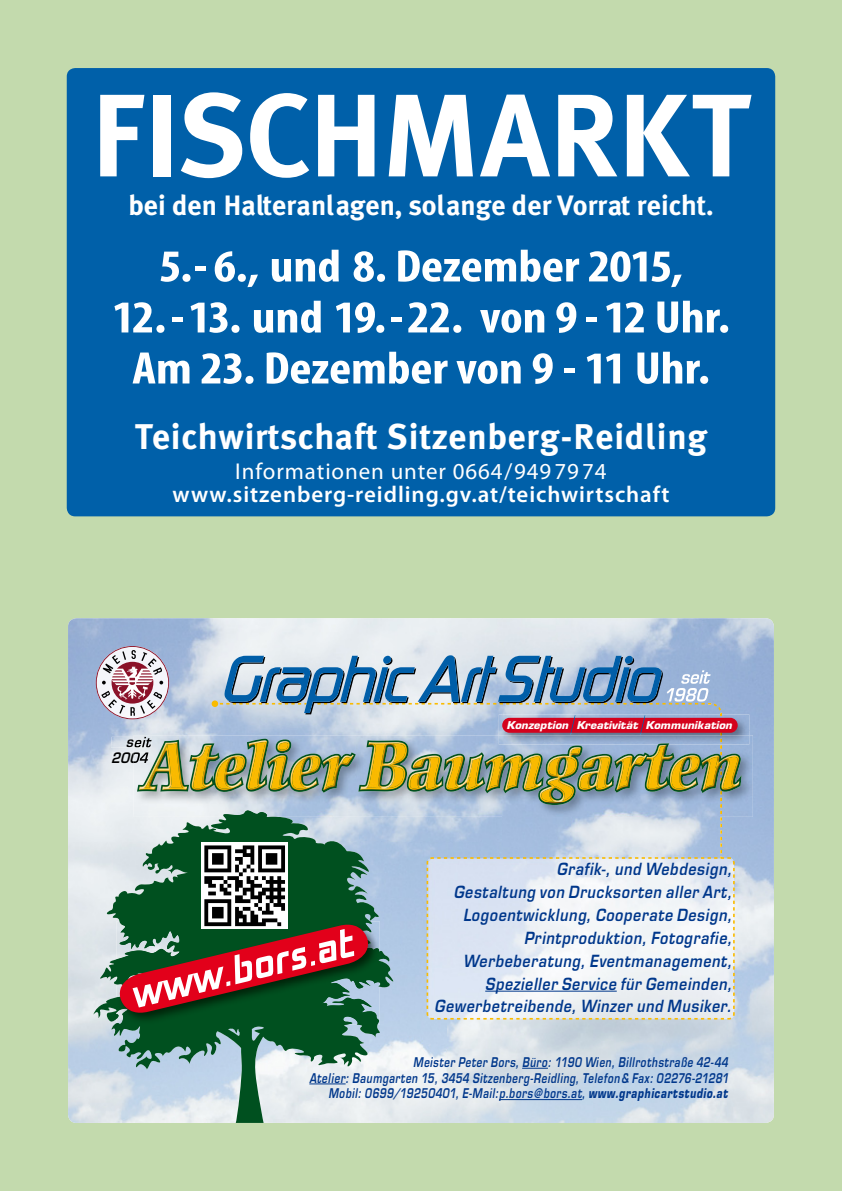
<style>
.page{position:relative;width:842px;height:1191px;background:#c3daad}
.page>*{position:absolute;margin:0;border:0;box-sizing:border-box;transform-origin:0 0}
.t1{font:700 117.4px "Meta Plus";letter-spacing:-.015em;color:#fff}
.t2{font:700 condensed 46px/51px "Myriad Pro";letter-spacing:-.005em;color:#fff;text-align:center;scale:1.15 1}
.t3{font:700 35.8px "Meta Plus";letter-spacing:.02em;color:#fff}
.t4{font:700 28px "Meta Plus";color:#fff}
.t5{font:600 23px "Myriad Pro";letter-spacing:.04em;color:#fff}
.t6{font:23px "Myriad Pro";letter-spacing:.04em;color:#fff}
.t7{font:italic 600 16.4px/22.8px "Eurostile";letter-spacing:.06em;color:#00378b;text-align:right;scale:.85 1}
.t8{font:italic 600 14.2px "Eurostile";color:#000;scale:.9 1}
.t9{font:italic 600 13px/15.6px "Eurostile";letter-spacing:.065em;color:#00378b;text-align:right;scale:.75 1}
.t10{font:italic 700 10.6px "Eurostile";letter-spacing:.01em;color:#fff}
.s1{font-weight:700}
</style>
<div class="page">
<div style="left:67px;top:68px;width:708px;height:448px;background:#0060a9;border-radius:9px"></div>
<img style="left:68px;top:618px;width:434px;height:224px">
<img style="left:502px;top:618px;width:272px;height:112px">
<img style="left:720px;top:730px;width:54px;height:393px">
<img style="left:68px;top:842px;width:25px;height:56px">
<img style="left:68px;top:898px;width:25px;height:225px">
<img style="left:395px;top:1019px;width:53px;height:104px">
<img style="left:448px;top:1020px;width:272px;height:103px">
<svg style="left:93px;top:809px;width:302px;height:314px;background:#9bb9b3"></svg>
<img style="left:739px;top:714px;width:10px;height:21px">
<img style="left:739px;top:735px;width:10px;height:58px">
<svg style="left:522px;top:1068px;width:26px;height:1px"></svg>
<hr style="left:309px;top:1083px;width:37px;height:1px;background:#00378b">
<hr style="left:499px;top:1099px;width:83px;height:1px;background:#00378b">
<svg style="left:96px;top:646px;width:643px;height:373px;background:#a6afaf"></svg>
<h1 class="t1" style="left:90px;top:68px;width:663px">Fischmarkt</h1>
<h3 class="t4" style="left:128px;top:189px;width:587px">bei den H alteranlagen, solange der Vorrat reicht.</h3>
<h2 class="t2" style="left:112px;top:240px;width:539px">5.- 6., und 8. Dezember 2015,<br>12.-13. und 19.-22. von 9 -12 Uhr.<br>Am 23. Dezember von 9 - 11 Uhr.</h2>
<h3 class="t3" style="left:135px;top:415px;width:574px">Teichwirtschaft Sitzenberg-Reidling</h3>
<h3 class="t6" style="left:235px;top:457px;width:373px">Informationen unter 0664/9497974</h3>
<h3 class="t5" style="left:173px;top:480px;width:498px">www.sitzenberg-reidling.gv.at/teichwirtschaft</h3>
<p class="t8" style="left:111px;top:749px;width:42px">2004</p>
<p class="t10" style="left:506px;top:718px;width:227px">Konzeption Kreativität Kommunikation</p>
<p class="t7" style="left:435px;top:857px;width:351px">Grafik-, und Webdesign,<br>Gestaltung von Drucksorten aller Art, Logoentwicklung, Cooperate Design, Printproduktion, Fotografie, Werbeberatung, Eventmanagement, Spezieller Service für Gemeinden, Gewerbetreibende, Winzer und Musiker.</p>
<p class="t9" style="left:309px;top:1054px;width:561px">Meister Peter Bors, Büro: 1190 Wien, Billrothstraße 42-44<br>Atelier: Baumgarten 15, 3454 Sitzenberg-Reidling, Telefon&amp; Fax: 02276-21281<br>Mobil: 0699/19250401, E-Mail:p.bors@bors.at, <span class="s1">www.graphicartstudio.at</span></p>
</div>
